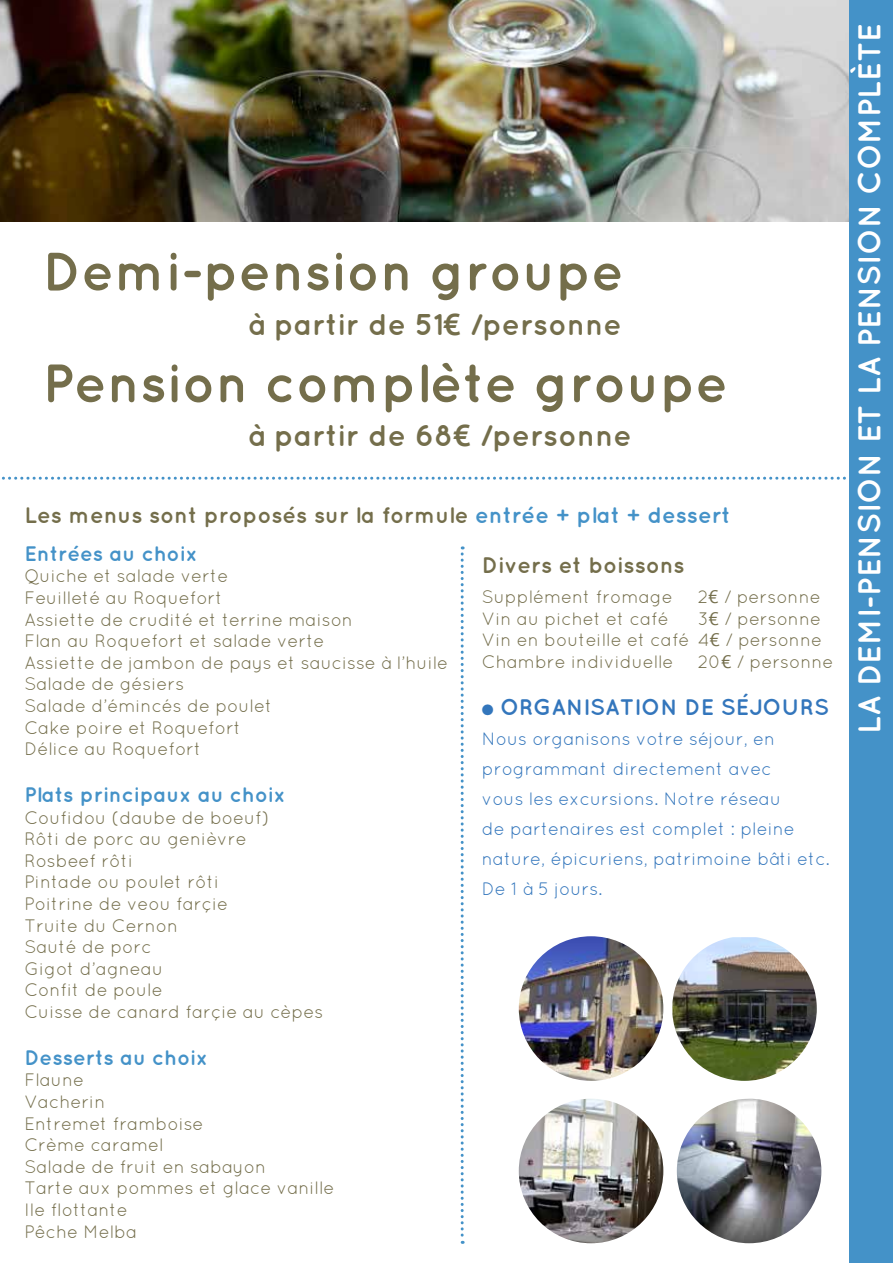
<style>
.page{position:relative;width:893px;height:1263px;background:#fff}
.page>*{position:absolute;margin:0;border:0;box-sizing:border-box;transform-origin:0 0}
.t1{font:700 54px/111.8px "Quicksand";color:#746e4b}
.t2{font:700 31.5px "Quicksand";color:#fff}
.t3{font:700 30px "Quicksand";color:#746e4b}
.t4{font:700 22.5px "Quicksand";color:#746e4b}
.t5{font:700 22.5px "Quicksand";color:#3376bc}
.t6{font:700 21px "Quicksand";color:#4492c8}
.t7{font:18px/21.6px "Quicksand";color:#746e4b}
.t8{font:18px/30px "Quicksand";color:#3376bc}
.s1{font-family:"PT Sans"}
.s2{color:#4492c8}
</style>
<div class="page">
<img style="left:0;top:0;width:849px;height:222px">
<div style="left:849px;top:0;width:44px;height:1263px;background:#4492c8"></div>
<svg style="left:2px;top:477px;width:842px;height:3px"></svg>
<svg style="left:461px;top:546px;width:3px;height:698px"></svg>
<img style="left:519px;top:936px;width:144px;height:145px;border-radius:72px">
<img style="left:672px;top:937px;width:145px;height:144px">
<img style="left:519px;top:1099px;width:144px;height:144px;border-radius:72px">
<img style="left:677px;top:1099px;width:144px;height:144px;border-radius:72px">
<h1 class="t1" style="left:43px;top:214px;width:687px">Demi-pension groupe<br>Pension complète groupe</h1>
<h3 class="t3" style="left:248px;top:307px;width:376px">à partir de 51<span class="s1">€</span> /personne</h3>
<h3 class="t3" style="left:248px;top:417px;width:386px">à partir de 68<span class="s1">€</span> /personne</h3>
<p class="t4" style="left:24px;top:502px;width:708px">Les menus sont proposés sur la formule <span class="s2">entrée + plat + dessert</span></p>
<p class="t4" style="left:482px;top:552px;width:204px">Divers et boissons</p>
<p class="t6" style="left:24px;top:541px;width:175px">Entrées au choix</p>
<p class="t7" style="left:24px;top:565px;width:425px">Quiche et salade verte<br>Feuilleté au Roquefort<br>Assiette de crudité et terrine maison<br>Flan au Roquefort et salade verte<br>Assiette de jambon de pays et saucisse à l’huile<br>Salade de gésiers<br>Salade d’émincés de poulet<br>Cake poire et Roquefort<br>Délice au Roquefort</p>
<p class="t6" style="left:24px;top:782px;width:263px">Plats principaux au choix</p>
<p class="t7" style="left:24px;top:806px;width:300px">Coufidou (daube de boeuf)<br>Rôti de porc au genièvre<br>Rosbeef rôti<br>Pintade ou poulet rôti<br>Poitrine de veou farçie<br>Truite du Cernon<br>Sauté de porc<br>Gigot d’agneau<br>Confit de poule<br>Cuisse de canard farçie au cèpes</p>
<p class="t6" style="left:24px;top:1045px;width:185px">Desserts au choix</p>
<p class="t7" style="left:24px;top:1069px;width:312px">Flaune<br>Vacherin<br>Entremet framboise<br>Crème caramel<br>Salade de fruit en sabayon<br>Tarte aux pommes et glace vanille<br>Ile flottante<br>Pêche Melba</p>
<p class="t7" style="left:482px;top:586px;width:192px">Supplément fromage</p>
<p class="t7" style="left:698px;top:586px;width:124px">2<span class="s1">€</span> / personne</p>
<p class="t7" style="left:482px;top:607px;width:188px">Vin au pichet et café</p>
<p class="t7" style="left:482px;top:607px;width:342px;text-align:justify;text-indent:216px">3<span class="s1">€</span> / personne Vin en bouteille et café 4<span class="s1">€</span> / personne Chambre individuelle</p>
<p class="t7" style="left:698px;top:650px;width:137px">20<span class="s1">€</span> / personne</p>
<p class="t5" style="left:482px;top:693px;width:349px">● ORGANISATION DE SÉJOURS</p>
<p class="t8" style="left:482px;top:723px;width:349px">Nous organisons votre séjour, en programmant directement avec<br>vous les excursions. Notre réseau<br>de partenaires est complet : pleine nature, épicuriens, patrimoine bâti etc.<br>De 1 à 5 jours.</p>
<h2 class="t2" style="left:851px;top:734px;width:712px;rotate:-90deg">LA DEMI-PENSION ET LA PENSION COMPLÈTE</h2>
</div>
